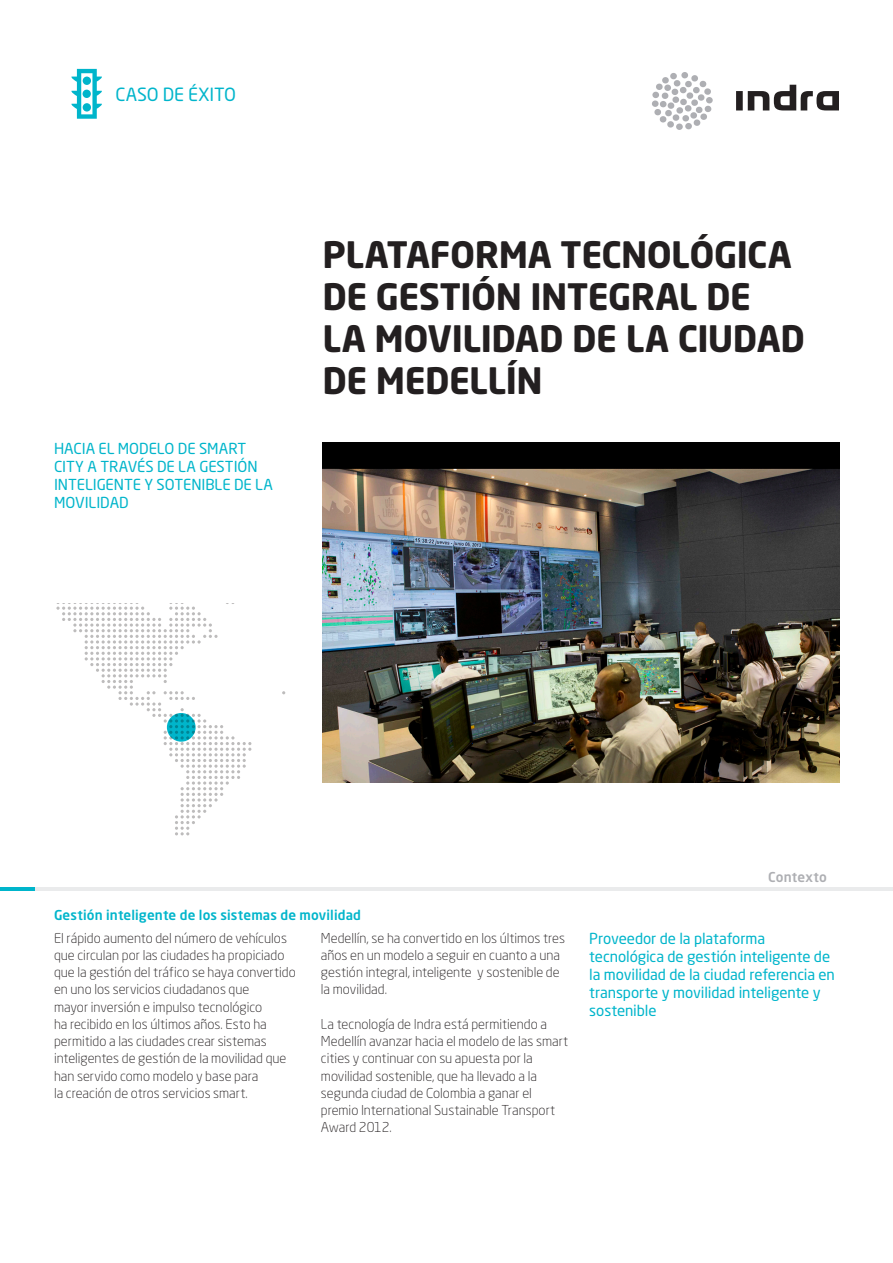
<style>
.page{position:relative;width:893px;height:1263px;background:#fff}
.page>*{position:absolute;margin:0;border:0;box-sizing:border-box;transform-origin:0 0}
.t1{font:700 36px/42px "Neo Sans Std";letter-spacing:-.015em;color:#231f20}
.t2{font:18px "Neo Sans Std";letter-spacing:-.01em;color:#00b5cb}
.t3{font:15px/18px "Neo Sans Std";letter-spacing:-.005em;color:#00b5cb}
.t4{font:300 13.5px/17.2px "Neo Sans Std";color:#231f20}
.t5{font:500 13.5px "Neo Sans Std";letter-spacing:.01em;color:#00b5cb}
.t6{font:500 13.5px "Neo Sans Std";letter-spacing:.01em;color:#aeafb3}
</style>
<div class="page">
<hr style="left:9px;top:887px;width:884px;height:4px;background:#eaebec">
<hr style="left:0;top:887px;width:34px;height:4px;background:#00b5cb">
<svg style="left:736px;top:85px;width:103px;height:25px"></svg>
<svg style="left:652px;top:72px;width:61px;height:58px"></svg>
<svg style="left:56px;top:606px;width:195px;height:229px"></svg>
<svg style="left:167px;top:713px;width:29px;height:29px"></svg>
<img style="left:322px;top:442px;width:518px;height:341px">
<svg style="left:71px;top:69px;width:31px;height:50px"></svg>
<p class="t2" style="left:116px;top:84px;width:122px">CASO DE ÉXITO</p>
<p class="t3" style="left:54px;top:439px;width:221px">HACIA EL MODELO DE SMART<br>CITY A TRAVÉS DE LA GESTIÓN<br>INTELIGENTE Y SOTENIBLE DE LA<br>MOVILIDAD</p>
<p class="t1" style="left:322px;top:232px;width:484px">PLATAFORMA TECNOLÓGICA<br>DE GESTIÓN INTEGRAL DE<br>LA MOVILIDAD DE LA CIUDAD<br>DE MEDELLÍN</p>
<p class="t6" style="left:768px;top:868px;width:60px">Contexto</p>
<p class="t5" style="left:54px;top:906px;width:309px">Gestión inteligente de los sistemas de movilidad</p>
<p class="t4" style="left:321px;top:929px;width:246px">Medellín, se ha convertido en los últimos tres años en un modelo a seguir en cuanto a una gestión integral, inteligente y sostenible de la movilidad.</p>
<p class="t4" style="left:321px;top:1015px;width:249px">La tecnología de Indra está permitiendo a Medellín avanzar hacia el modelo de las smart cities y continuar con su apuesta por la movilidad sostenible, que ha llevado a la segunda ciudad de Colombia a ganar el premio International Sustainable Transport Award 2012.</p>
<p class="t4" style="left:54px;top:929px;width:243px">El rápido aumento del número de vehículos que circulan por las ciudades ha propiciado que la gestión del tráfico se haya convertido</p>
<p class="t4" style="left:54px;top:980px;width:197px">en uno los servicios ciudadanos que</p>
<p class="t4" style="left:54px;top:998px;width:210px">mayor inversión e impulso tecnológico</p>
<p class="t4" style="left:54px;top:1015px;width:234px">ha recibido en los últimos años. Esto ha permitido a las ciudades crear sistemas inteligentes de gestión de la movilidad que han servido como modelo y base para</p>
<p class="t4" style="left:54px;top:1084px;width:195px">la creación de otros servicios smart.</p>
<p class="t3" style="left:589px;top:929px;width:247px">Proveedor de la plataforma tecnológica de gestión inteligente de la movilidad de la ciudad referencia en transporte y movilidad inteligente y sostenible</p>
</div>
